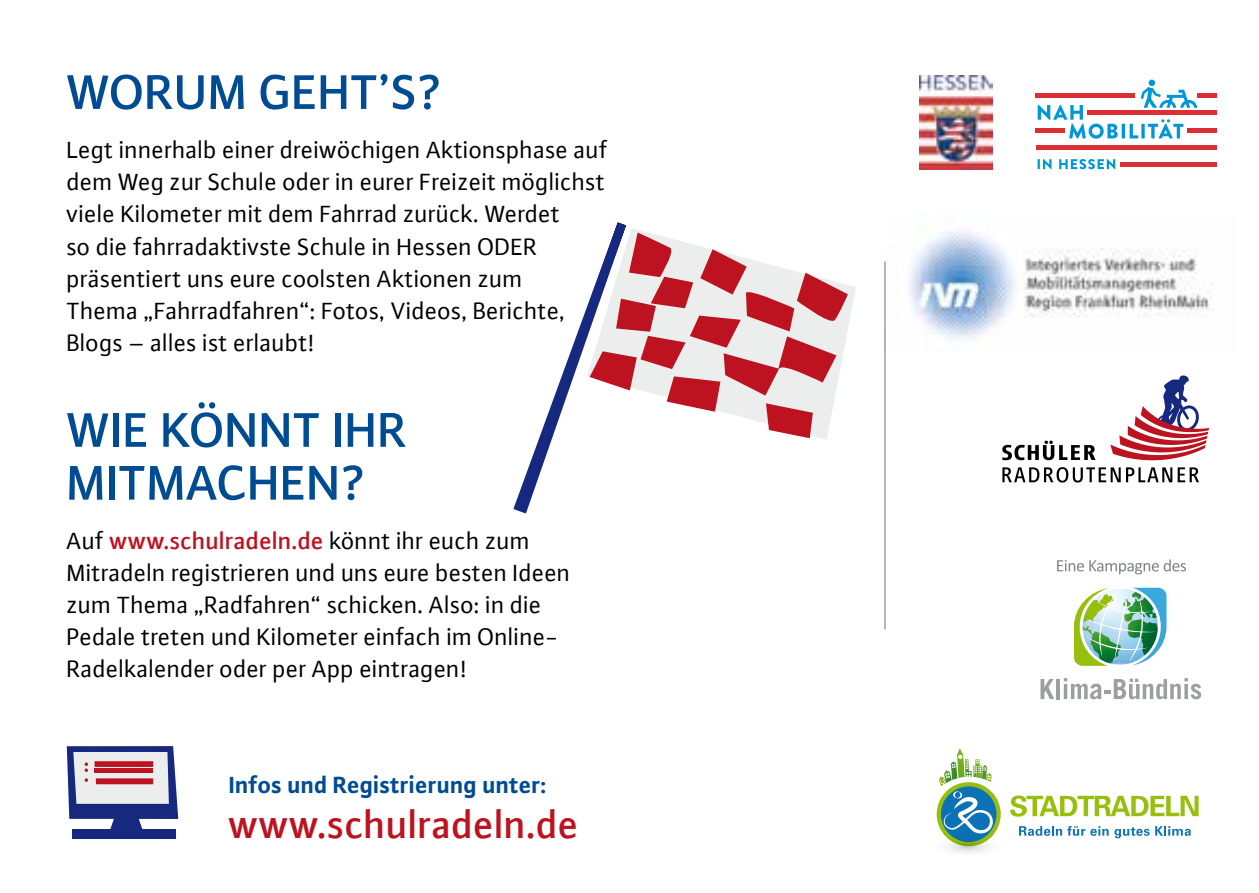
<style>
.page{position:relative;width:1259px;height:893px;background:#fff}
.page>*{position:absolute;margin:0;border:0;box-sizing:border-box;transform-origin:0 0}
.t1{font:500 51.6px/52.8px "Plus Sans Lf CE";color:#004c93}
.t2{font:500 41.4px "Plus Sans Lf CE";color:#bd1220}
.t3{font:25.2px/32.1px "Plus Sans Normal LF";color:#000}
.t4{font:700 24.9px "Plus Sans";color:#004c93}
.s1{font-family:"Plus Sans Lf CE";font-weight:500;color:#bd1220}
</style>
<div class="page">
<svg style="left:513px;top:222px;width:335px;height:292px"></svg>
<svg style="left:1040px;top:679px;width:14px;height:20px"></svg>
<hr style="left:1056px;top:679px;width:3px;height:20px;background:#9c9e9f">
<svg style="left:1063px;top:678px;width:138px;height:21px"></svg>
<img style="left:1074px;top:588px;width:92px;height:78px">
<svg style="left:1057px;top:559px;width:129px;height:15px"></svg>
<svg style="left:1002px;top:441px;width:93px;height:19px"></svg>
<svg style="left:1002px;top:467px;width:118px;height:16px"></svg>
<svg style="left:1126px;top:467px;width:73px;height:15px"></svg>
<svg style="left:1110px;top:375px;width:99px;height:85px"></svg>
<img style="left:885px;top:231px;width:324px;height:122px">
<div style="left:72px;top:829px;width:104px;height:9px;background:#17297f"></div>
<svg style="left:67px;top:746px;width:111px;height:83px;background:#999fc2"></svg>
<div style="left:94px;top:761px;width:59px;height:6px;background:#bd1220"></div>
<div style="left:94px;top:768px;width:59px;height:5px;background:#bd1220"></div>
<div style="left:96px;top:778px;width:57px;height:6px;background:#bd1220"></div>
<hr style="left:884px;top:261px;width:1px;height:368px;background:#9c9e9f">
<img style="left:920px;top:75px;width:72px;height:94px">
<svg style="left:936px;top:748px;width:262px;height:105px"></svg>
<div style="left:1148px;top:80px;width:7px;height:6px;background:#0097d7;border-radius:50%"></div>
<hr style="left:1120px;top:162px;width:96px;height:4px;background:#db2f36">
<hr style="left:1035px;top:145px;width:181px;height:4px;background:#db2f36">
<hr style="left:1035px;top:128px;width:30px;height:4px;background:#db2f36">
<hr style="left:1187px;top:128px;width:29px;height:4px;background:#db2f36">
<hr style="left:1087px;top:111px;width:129px;height:4px;background:#db2f36">
<hr style="left:1035px;top:94px;width:100px;height:4px;background:#db2f36">
<hr style="left:1197px;top:94px;width:19px;height:4px;background:#db2f36">
<svg style="left:1037px;top:159px;width:14px;height:10px"></svg>
<svg style="left:1059px;top:159px;width:56px;height:10px"></svg>
<svg style="left:1037px;top:105px;width:80px;height:34px"></svg>
<svg style="left:1121px;top:124px;width:4px;height:14px"></svg>
<svg style="left:1129px;top:124px;width:9px;height:14px"></svg>
<hr style="left:1141px;top:124px;width:3px;height:14px;background:#0097d7">
<svg style="left:1148px;top:119px;width:35px;height:19px"></svg>
<svg style="left:1140px;top:87px;width:57px;height:21px"></svg>
<h1 class="t1" style="left:67px;top:65px;width:378px">WORUM GEHT’S?</h1>
<p class="t3" style="left:67px;top:134px;width:542px">Legt innerhalb einer dreiwöchigen Aktionsphase auf dem Weg zur Schule oder in eurer Freizeit möglichst viele Kilometer mit dem Fahrrad zurück. Werdet<br>so die fahrradaktivste Schule in Hessen ODER präsentiert uns eure coolsten Aktionen zum<br>Thema „Fahrradfahren“: Fotos, Videos, Berichte, Blogs – alles ist erlaubt!</p>
<h1 class="t1" style="left:67px;top:403px;width:342px">WIE KÖNNT IHR<br>MITMACHEN?</h1>
<p class="t3" style="left:67px;top:524px;width:505px">Auf <span class="s1">www.schulradeln.de</span> könnt ihr euch zum Mitradeln registrieren und uns eure besten Ideen zum Thema „Radfahren“ schicken. Also: in die Pedale treten und Kilometer einfach im Online-Radelkalender oder per App eintragen!</p>
<p class="t4" style="left:229px;top:768px;width:319px">Infos und Registrierung unter:</p>
<h2 class="t2" style="left:229px;top:800px;width:352px">www.schulradeln.de</h2>
</div>
